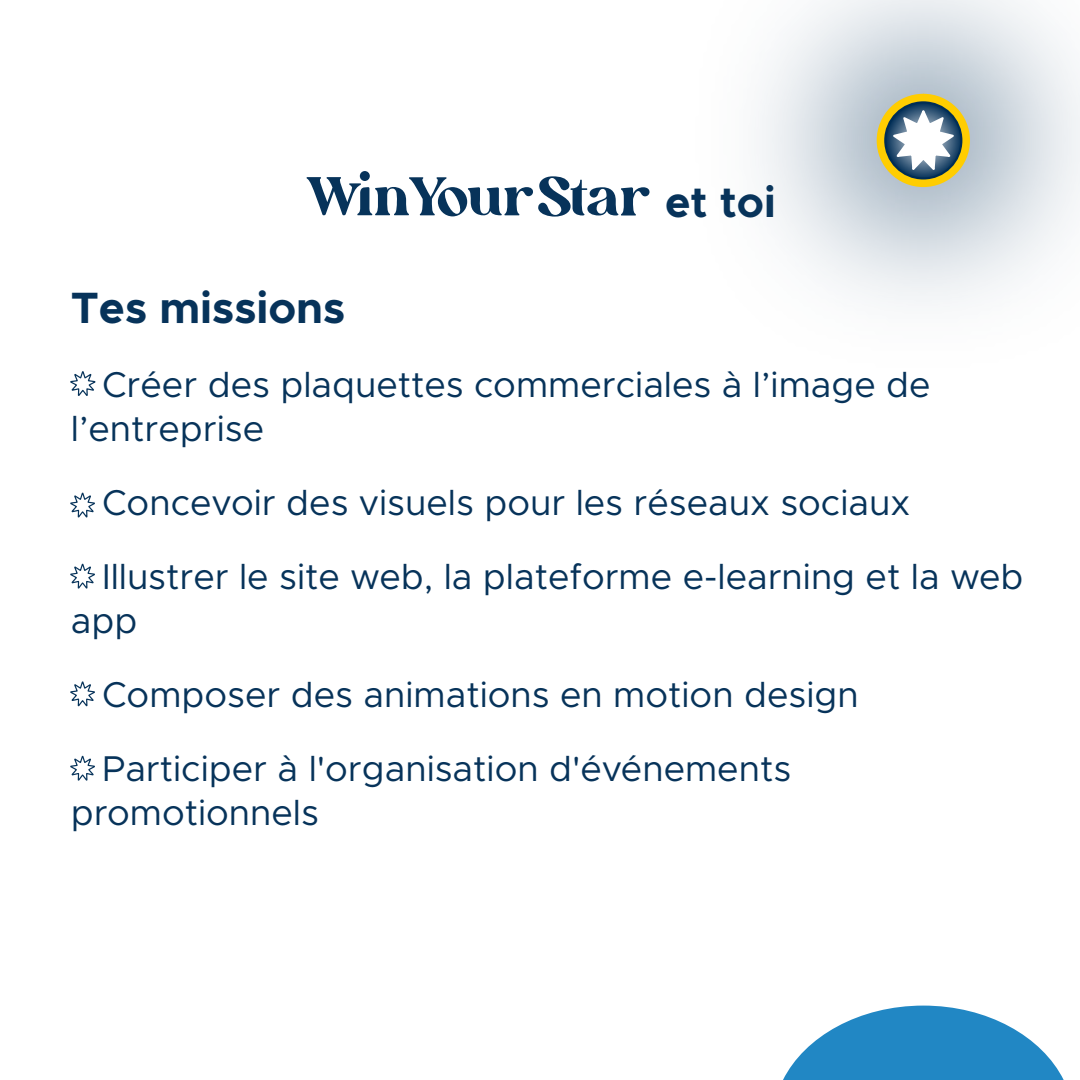
<style>
.page{position:relative;width:1080px;height:1080px;background:#fff}
.page>*{position:absolute;margin:0;border:0;box-sizing:border-box;transform-origin:0 0}
.t1{font:700 44px "Metropolis";color:#07335a}
.t2{font:700 43px "Metropolis";color:#07335a}
.t3{font:36px/74px "Metropolis";color:#07335a}
</style>
<div class="page">
<div style="left:360px;top:171px;width:10px;height:10px;background:#07335a;border-radius:50%"></div>
<svg style="left:306px;top:176px;width:344px;height:41px"></svg>
<svg style="left:70px;top:492px;width:25px;height:97px"></svg>
<svg style="left:70px;top:681px;width:25px;height:100px"></svg>
<svg style="left:70px;top:371px;width:26px;height:25px"></svg>
<svg style="left:783px;top:1006px;width:281px;height:74px"></svg>
<img style="left:759px;top:0;width:321px;height:304px">
<div style="left:877px;top:94px;width:93px;height:93px;background:#ffcd01;border:4px solid #ffcd01;border-radius:50%"></div>
<svg style="left:885px;top:102px;width:76px;height:76px"></svg>
<svg style="left:889px;top:108px;width:69px;height:66px;background:#95a4a6"></svg>
<div style="left:884px;top:101px;width:78px;height:79px;border:2px solid #002d55;border-radius:50%"></div>
<p class="t1" style="left:71px;top:288px;width:276px">Tes missions</p>
<p class="t2" style="left:665px;top:183px;width:112px">et toi</p>
<p class="t3" style="left:71px;top:364px;width:861px;line-height:44px;text-indent:31px">Créer des plaquettes commerciales à l’image de l’entreprise</p>
<p class="t3" style="left:102px;top:467px;width:923px">Concevoir des visuels pour les réseaux sociaux<br>Illustrer le site web, la plateforme e-learning et la web</p>
<p class="t3" style="left:102px;top:585px;width:758px;text-indent:-31px">app<br>Composer des animations en motion design<br>Participer à l'organisation d'événements</p>
<p class="t3" style="left:71px;top:777px;width:250px">promotionnels</p>
</div>
